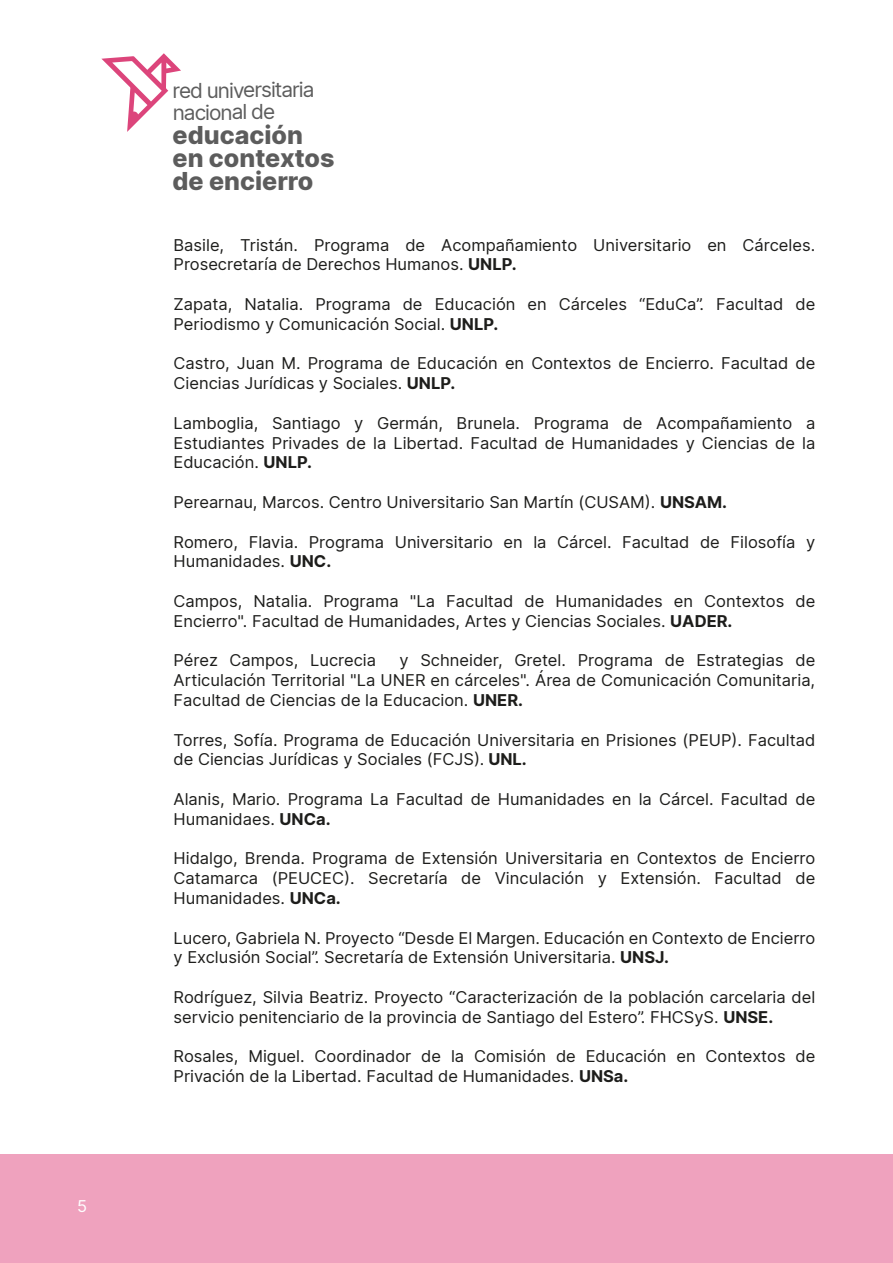
<style>
.page{position:relative;width:893px;height:1263px;background:#fff}
.page>*{position:absolute;margin:0;border:0;box-sizing:border-box;transform-origin:0 0}
.t1{font:800 25.05px/23.1px "Inter";color:#343434}
.t2{font:20.85px/22.2px "Inter";letter-spacing:-.055em;color:#343434}
.t3{font:16.5px/19.8px "Inter";color:#1d1d1b}
.t4{font:16.5px "Inter";color:#fff}
.s1{font-weight:700}
</style>
<div class="page">
<div style="left:0;top:1154px;width:893px;height:109px;background:#efa2be"></div>
<svg style="left:101px;top:53px;width:80px;height:79px"></svg>
<p class="t4" style="left:77px;top:1194px;width:12px">5</p>
<p class="t2" style="left:173px;top:78px;width:144px">red universitaria nacional de</p>
<h1 class="t1" style="left:173px;top:123px;width:164px">educación en contextos de encierro</h1>
<p class="t3" style="left:174px;top:234px;width:643px">Basile, Tristán. Programa de Acompañamiento Universitario en Cárceles.<br>Prosecretaría de Derechos Humanos. <span class="s1">UNLP.</span></p>
<p class="t3" style="left:174px;top:294px;width:643px">Zapata, Natalia. Programa de Educación en Cárceles “EduCa”. Facultad de<br>Periodismo y Comunicación Social. <span class="s1">UNLP.</span></p>
<p class="t3" style="left:174px;top:353px;width:643px">Castro, Juan M. Programa de Educación en Contextos de Encierro. Facultad de<br>Ciencias Jurídicas y Sociales. <span class="s1">UNLP.</span></p>
<p class="t3" style="left:174px;top:412px;width:643px;text-align:justify">Lamboglia, Santiago y Germán, Brunela. Programa de Acompañamiento a Estudiantes Privades de la Libertad. Facultad de Humanidades y Ciencias de la Educación. <span class="s1">UNLP.</span></p>
<p class="t3" style="left:174px;top:492px;width:555px">Perearnau, Marcos. Centro Universitario San Martín (CUSAM). <span class="s1">UNSAM.</span></p>
<p class="t3" style="left:174px;top:531px;width:643px">Romero, Flavia. Programa Universitario en la Cárcel. Facultad de Filosofía y<br>Humanidades. <span class="s1">UNC.</span></p>
<p class="t3" style="left:174px;top:591px;width:643px">Campos, Natalia. Programa "La Facultad de Humanidades en Contextos de<br>Encierro". Facultad de Humanidades, Artes y Ciencias Sociales. <span class="s1">UADER.</span></p>
<p class="t3" style="left:174px;top:650px;width:204px">Pérez Campos, Lucrecia</p>
<p class="t3" style="left:174px;top:650px;width:643px;text-align:justify;text-indent:226px">y Schneider, Gretel. Programa de Estrategias de Articulación Territorial "La UNER en cárceles". Área de Comunicación Comunitaria, Facultad de Ciencias de la Educacion. <span class="s1">UNER.</span></p>
<p class="t3" style="left:174px;top:729px;width:643px">Torres, Sofía. Programa de Educación Universitaria en Prisiones (PEUP). Facultad de Ciencias Jurídicas y Sociales (FCJS). <span class="s1">UNL.</span></p>
<p class="t3" style="left:174px;top:789px;width:643px">Alanis, Mario. Programa La Facultad de Humanidades en la Cárcel. Facultad de<br>Humanidaes. <span class="s1">UNCa.</span></p>
<p class="t3" style="left:174px;top:848px;width:643px;text-align:justify">Hidalgo, Brenda. Programa de Extensión Universitaria en Contextos de Encierro Catamarca (PEUCEC). Secretaría de Vinculación y Extensión. Facultad de Humanidades. <span class="s1">UNCa.</span></p>
<p class="t3" style="left:174px;top:927px;width:643px">Lucero, Gabriela N. Proyecto “Desde El Margen. Educación en Contexto de Encierro y Exclusión Social”. Secretaría de Extensión Universitaria. <span class="s1">UNSJ.</span></p>
<p class="t3" style="left:174px;top:987px;width:643px">Rodríguez, Silvia Beatriz. Proyecto “Caracterización de la población carcelaria del servicio penitenciario de la provincia de Santiago del Estero”. FHCSyS. <span class="s1">UNSE.</span></p>
<p class="t3" style="left:174px;top:1046px;width:643px">Rosales, Miguel. Coordinador de la Comisión de Educación en Contextos de<br>Privación de la Libertad. Facultad de Humanidades. <span class="s1">UNSa.</span></p>
</div>
